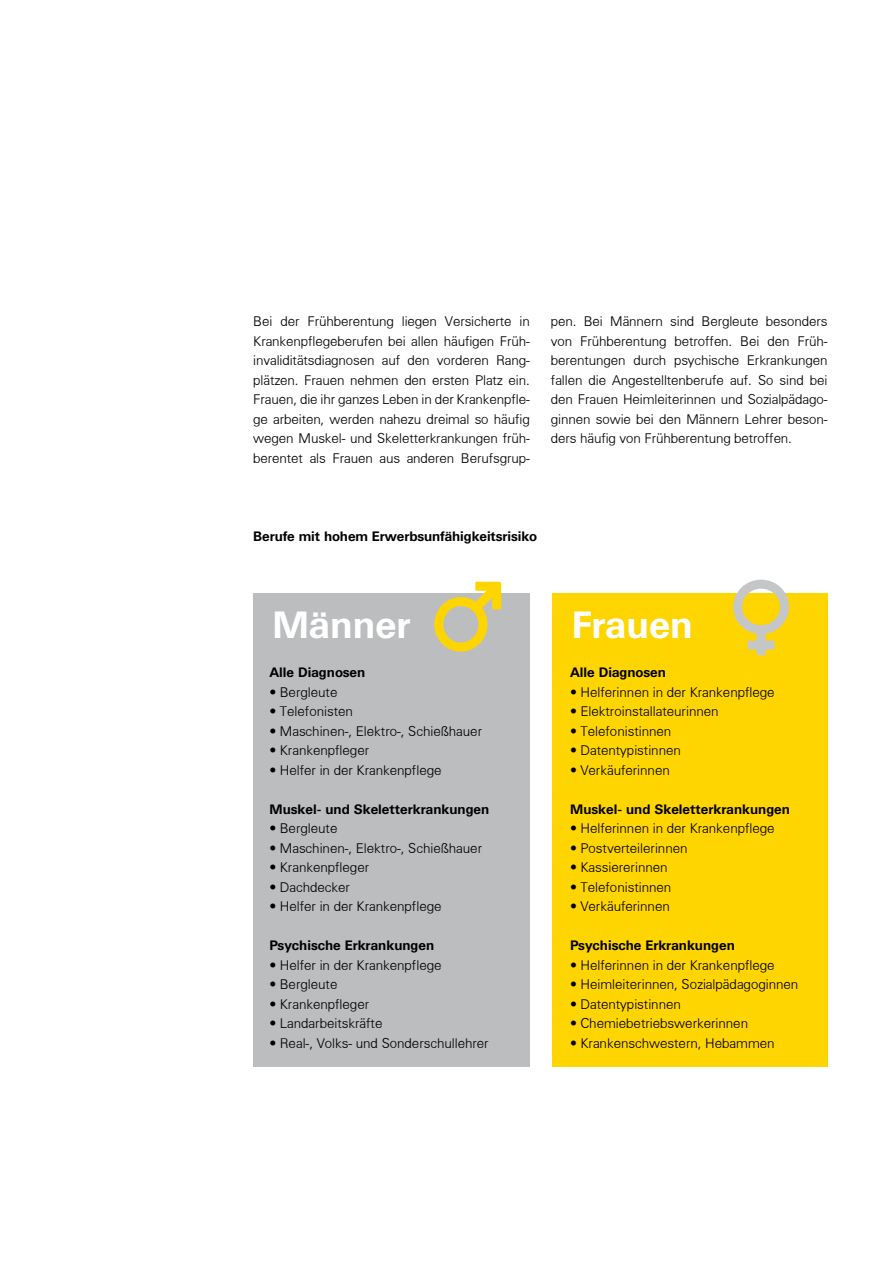
<style>
.page{position:relative;width:893px;height:1263px;background:#fff}
.page>*{position:absolute;margin:0;border:0;box-sizing:border-box;transform-origin:0 0}
.t1{font:700 37.5px "Univers BQ";color:#fff}
.t2{font:300 13.5px/19.5px "Univers";color:#000}
.t3{font:700 13.5px "Univers BQ";color:#000}
</style>
<div class="page">
<div style="left:552px;top:593px;width:276px;height:474px;background:#ffd500"></div>
<div style="left:253px;top:593px;width:277px;height:474px;background:#bcbdbe"></div>
<svg style="left:434px;top:581px;width:68px;height:71px"></svg>
<svg style="left:733px;top:579px;width:56px;height:77px"></svg>
<p class="t2" style="left:253px;top:311px;width:278px;text-align:justify">Bei der Frühberentung liegen Versicherte in Krankenpflegeberufen bei allen häufigen Früh--- invaliditätsdiagnosen auf den vorderen Rang--- plätzen. Frauen nehmen den ersten Platz ein.<br>Frauen, die ihr ganzes Leben in der Krankenpfle--- ge arbeiten, werden nahezu dreimal so häufig wegen Muskel- und Skeletterkrankungen früh--- berentet als Frauen aus anderen Berufsgrup---</p>
<p class="t2" style="left:551px;top:311px;width:278px;text-align:justify">pen. Bei Männern sind Bergleute besonders von Frühberentung betroffen. Bei den Früh--- berentungen durch psychische Erkrankungen fallen die Angestelltenberufe auf. So sind bei den Frauen Heimleiterinnen und Sozialpädago--- ginnen sowie bei den Männern Lehrer beson--- ders häufig von Frühberentung betroffen.</p>
<p class="t3" style="left:253px;top:528px;width:285px">Berufe mit hohem Erwerbsunfähigkeitsrisiko</p>
<h1 class="t1" style="left:272px;top:604px;width:140px">Männer</h1>
<h1 class="t1" style="left:572px;top:604px;width:123px">Frauen</h1>
<p class="t3" style="left:570px;top:665px;width:97px">Alle Diagnosen</p>
<p class="t2" style="left:570px;top:682px;width:206px">· Helferinnen in der Krankenpflege · Elektroinstallateurinnen<br>· Telefonistinnen<br>· Datentypistinnen<br>· Verkäuferinnen</p>
<p class="t3" style="left:570px;top:801px;width:221px">Muskel- und Skeletterkrankungen</p>
<p class="t2" style="left:570px;top:818px;width:206px">· Helferinnen in der Krankenpflege · Postverteilerinnen<br>· Kassiererinnen<br>· Telefonistinnen<br>· Verkäuferinnen</p>
<p class="t3" style="left:570px;top:938px;width:166px">Psychische Erkrankungen</p>
<p class="t2" style="left:570px;top:955px;width:230px">· Helferinnen in der Krankenpflege<br>· Heimleiterinnen, Sozialpädagoginnen · Datentypistinnen<br>· Chemiebetriebswerkerinnen<br>· Krankenschwestern, Hebammen</p>
<p class="t3" style="left:269px;top:665px;width:97px">Alle Diagnosen</p>
<p class="t2" style="left:269px;top:682px;width:214px">· Bergleute<br>· Telefonisten<br>· Maschinen-, Elektro-, Schießhauer · Krankenpfleger<br>· Helfer in der Krankenpflege</p>
<p class="t3" style="left:269px;top:801px;width:221px">Muskel- und Skeletterkrankungen</p>
<p class="t2" style="left:269px;top:818px;width:214px">· Bergleute<br>· Maschinen-, Elektro-, Schießhauer · Krankenpfleger<br>· Dachdecker<br>· Helfer in der Krankenpflege</p>
<p class="t3" style="left:269px;top:938px;width:166px">Psychische Erkrankungen</p>
<p class="t2" style="left:269px;top:955px;width:221px">· Helfer in der Krankenpflege<br>· Bergleute<br>· Krankenpfleger<br>· Landarbeitskräfte<br>· Real-, Volks- und Sonderschullehrer</p>
</div>
